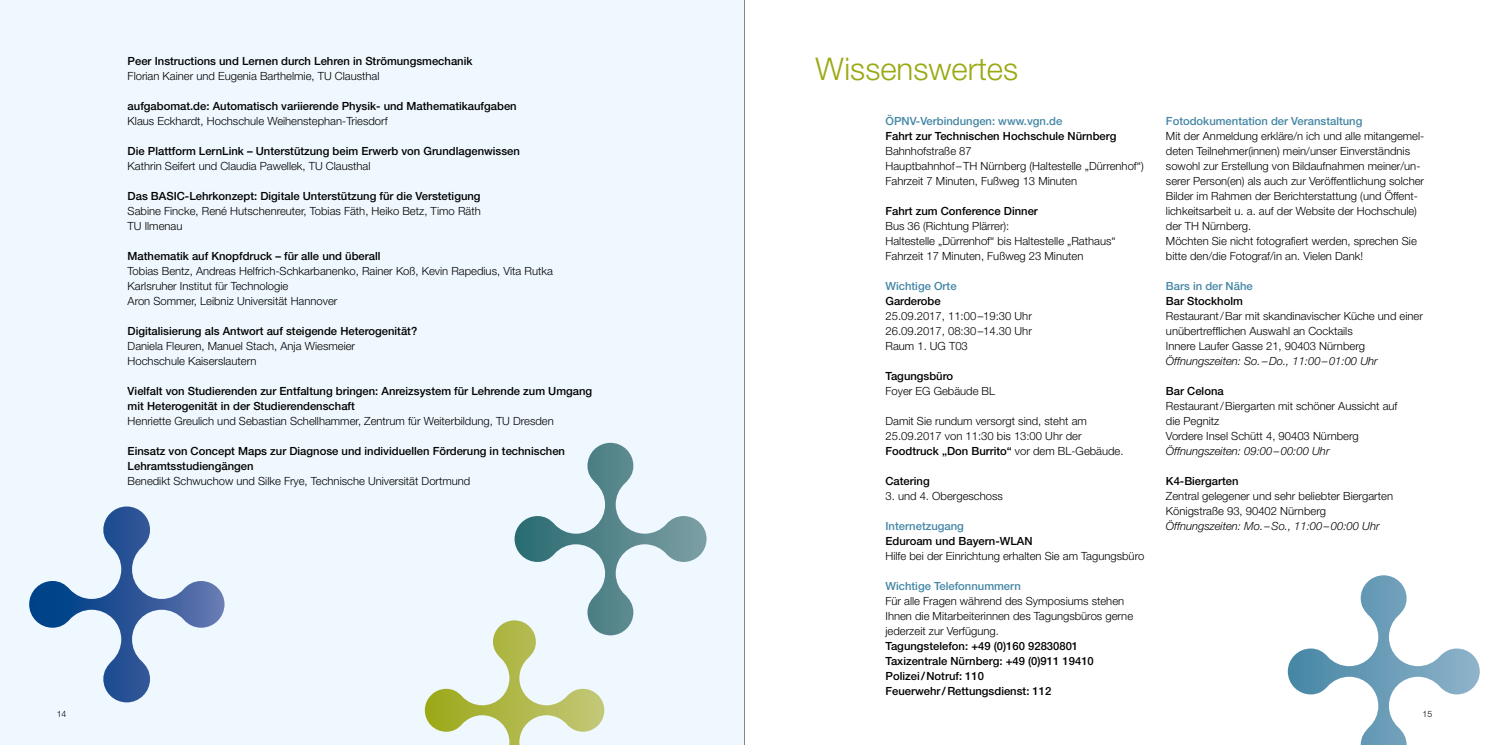
<style>
.page{position:relative;width:1489px;height:745px;background:#fff}
.page>*{position:absolute;margin:0;border:0;box-sizing:border-box;transform-origin:0 0}
.t1{font:300 31.25px "Helvetica Neue LT";color:#9ba913}
.t2{font:300 11.25px/15px "Helvetica Neue LT";color:#000}
.t3{font:500 11.25px/15px "Helvetica Neue LT";color:#000}
.t4{font:500 11.25px "Helvetica Neue LT";color:#4486a5}
.t5{font:italic 300 11.25px "Helvetica Neue LT";color:#000}
.t6{font:300 8.75px "Helvetica Neue LT";color:#000}
.s1{font-weight:500}
</style>
<div class="page">
<div style="left:0;top:0;width:744px;height:744px;background:#eff8fe"></div>
<svg style="left:29px;top:506px;width:195px;height:196px"></svg>
<svg style="left:425px;top:442px;width:281px;height:302px"></svg>
<svg style="left:1287px;top:575px;width:192px;height:169px"></svg>
<hr style="left:744px;top:0;width:1px;height:744px;background:#878787">
<p class="t3" style="left:128px;top:53px;width:346px">Peer Instructions und Lernen durch Lehren in Strömungsmechanik</p>
<p class="t2" style="left:128px;top:68px;width:253px">Florian Kainer und Eugenia Barthelmie, TU Clausthal</p>
<p class="t3" style="left:128px;top:98px;width:390px">aufgabomat.de: Automatisch variierende Physik- und Mathematikaufgaben</p>
<p class="t2" style="left:128px;top:113px;width:261px">Klaus Eckhardt, Hochschule Weihenstephan-Triesdorf</p>
<p class="t3" style="left:128px;top:143px;width:394px">Die Plattform LernLink – Unterstützung beim Erwerb von Grundlagenwissen</p>
<p class="t2" style="left:128px;top:158px;width:244px">Kathrin Seifert und Claudia Pawellek, TU Clausthal</p>
<p class="t3" style="left:128px;top:188px;width:354px">Das BASIC-Lehrkonzept: Digitale Unterstützung für die Verstetigung</p>
<p class="t2" style="left:128px;top:203px;width:354px">Sabine Fincke, René Hutschenreuter, Tobias Fäth, Heiko Betz, Timo Räth<br>TU Ilmenau</p>
<p class="t3" style="left:128px;top:248px;width:254px">Mathematik auf Knopfdruck – für alle und überall</p>
<p class="t2" style="left:128px;top:263px;width:426px">Tobias Bentz, Andreas Helfrich-Schkarbanenko, Rainer Koß, Kevin Rapedius, Vita Rutka<br>Karlsruher Institut für Technologie<br>Aron Sommer, Leibniz Universität Hannover</p>
<p class="t3" style="left:128px;top:323px;width:291px">Digitalisierung als Antwort auf steigende Heterogenität?</p>
<p class="t2" style="left:128px;top:338px;width:229px">Daniela Fleuren, Manuel Stach, Anja Wiesmeier<br>Hochschule Kaiserslautern</p>
<p class="t3" style="left:128px;top:383px;width:466px">Vielfalt von Studierenden zur Entfaltung bringen: Anreizsystem für Lehrende zum Umgang mit Heterogenität in der Studierendenschaft</p>
<p class="t2" style="left:128px;top:413px;width:427px">Henriette Greulich und Sebastian Schellhammer, Zentrum für Weiterbildung, TU Dresden</p>
<p class="t3" style="left:128px;top:443px;width:439px">Einsatz von Concept Maps zur Diagnose und individuellen Förderung in technischen<br>Lehramtsstudiengängen</p>
<p class="t2" style="left:128px;top:473px;width:344px">Benedikt Schwuchow und Silke Frye, Technische Universität Dortmund</p>
<h1 class="t1" style="left:815px;top:49px;width:204px">Wissenswertes</h1>
<p class="t4" style="left:885px;top:114px;width:178px">ÖPNV-Verbindungen: www.vgn.de</p>
<p class="t3" style="left:885px;top:128px;width:232px">Fahrt zur Technischen Hochschule Nürnberg</p>
<p class="t2" style="left:885px;top:143px;width:260px">Bahnhofstraße 87<br>Hauptbahnhof –TH Nürnberg (Haltestelle „Dürrenhof“)<br>Fahrzeit 7 Minuten, Fußweg 13 Minuten</p>
<p class="t3" style="left:885px;top:203px;width:154px">Fahrt zum Conference Dinner</p>
<p class="t2" style="left:885px;top:218px;width:232px">Bus 36 (Richtung Plärrer):<br>Haltestelle „Dürrenhof“ bis Haltestelle „Rathaus“<br>Fahrzeit 17 Minuten, Fußweg 23 Minuten</p>
<p class="t4" style="left:885px;top:279px;width:73px">Wichtige Orte</p>
<p class="t3" style="left:885px;top:293px;width:57px">Garderobe</p>
<p class="t2" style="left:885px;top:308px;width:148px;text-align:justify">25.09.2017, 11:00–19:30 Uhr 26.09.2017, 08:30–14.30 Uhr Raum 1. UG T03</p>
<p class="t3" style="left:885px;top:368px;width:69px">Tagungsbüro</p>
<p class="t2" style="left:885px;top:383px;width:111px">Foyer EG Gebäude BL</p>
<p class="t2" style="left:885px;top:413px;width:239px">Damit Sie rundum versorgt sind, steht am<br>25.09.2017 von 11:30 bis 13:00 Uhr der<br><span class="s1">Foodtruck „Don Burrito“</span> vor dem BL-Gebäude.</p>
<p class="t3" style="left:885px;top:473px;width:46px">Catering</p>
<p class="t2" style="left:885px;top:488px;width:119px">3. und 4. Obergeschoss</p>
<p class="t4" style="left:885px;top:519px;width:80px">Internetzugang</p>
<p class="t3" style="left:885px;top:533px;width:148px">Eduroam und Bayern-WLAN</p>
<p class="t2" style="left:885px;top:548px;width:260px">Hilfe bei der Einrichtung erhalten Sie am Tagungsbüro</p>
<p class="t4" style="left:885px;top:579px;width:137px">Wichtige Telefonnummern</p>
<p class="t2" style="left:885px;top:593px;width:249px">Für alle Fragen während des Symposiums stehen<br>Ihnen die Mitarbeiterinnen des Tagungsbüros gerne jederzeit zur Verfügung.</p>
<p class="t3" style="left:885px;top:638px;width:210px">Tagungstelefon: +49 (0)160 92830801<br>Taxizentrale Nürnberg: +49 (0)911 19410<br>Polizei/Notruf: 110<br>Feuerwehr/Rettungsdienst: 112</p>
<p class="t4" style="left:1165px;top:114px;width:198px">Fotodokumentation der Veranstaltung</p>
<p class="t2" style="left:1165px;top:128px;width:260px">Mit der Anmeldung erkläre/n ich und alle mitangemel&shy;deten Teilnehmer(innen) mein/unser Einverständnis sowohl zur Erstellung von Bildaufnahmen meiner/un&shy;serer Person(en) als auch zur Veröffentlichung solcher Bilder im Rahmen der Berichterstattung (und Öffent&shy;lichkeitsarbeit u. a. auf der Website der Hochschule) der TH Nürnberg.<br>Möchten Sie nicht fotografiert werden, sprechen Sie bitte den/die Fotograf/in an. Vielen Dank!</p>
<p class="t4" style="left:1165px;top:279px;width:88px">Bars in der Nähe</p>
<p class="t3" style="left:1165px;top:293px;width:78px">Bar Stockholm</p>
<p class="t2" style="left:1165px;top:308px;width:258px">Restaurant/Bar mit skandinavischer Küche und einer unübertrefflichen Auswahl an Cocktails<br>Innere Laufer Gasse 21, 90403 Nürnberg</p>
<p class="t5" style="left:1165px;top:354px;width:213px">Öffnungszeiten: So. –Do., 11:00–01:00 Uhr</p>
<p class="t3" style="left:1165px;top:383px;width:59px">Bar Celona</p>
<p class="t2" style="left:1165px;top:398px;width:233px">Restaurant/Biergarten mit schöner Aussicht auf die Pegnitz<br>Vordere Insel Schütt 4, 90403 Nürnberg</p>
<p class="t5" style="left:1165px;top:444px;width:165px">Öffnungszeiten: 09:00–00:00 Uhr</p>
<p class="t3" style="left:1165px;top:473px;width:74px">K4-Biergarten</p>
<p class="t2" style="left:1165px;top:488px;width:228px">Zentral gelegener und sehr beliebter Biergarten<br>Königstraße 93, 90402 Nürnberg</p>
<p class="t5" style="left:1165px;top:519px;width:215px">Öffnungszeiten: Mo.–So., 11:00–00:00 Uhr</p>
<p class="t6" style="left:57px;top:708px;width:11px">14</p>
<p class="t6" style="left:1422px;top:708px;width:11px">15</p>
</div>
